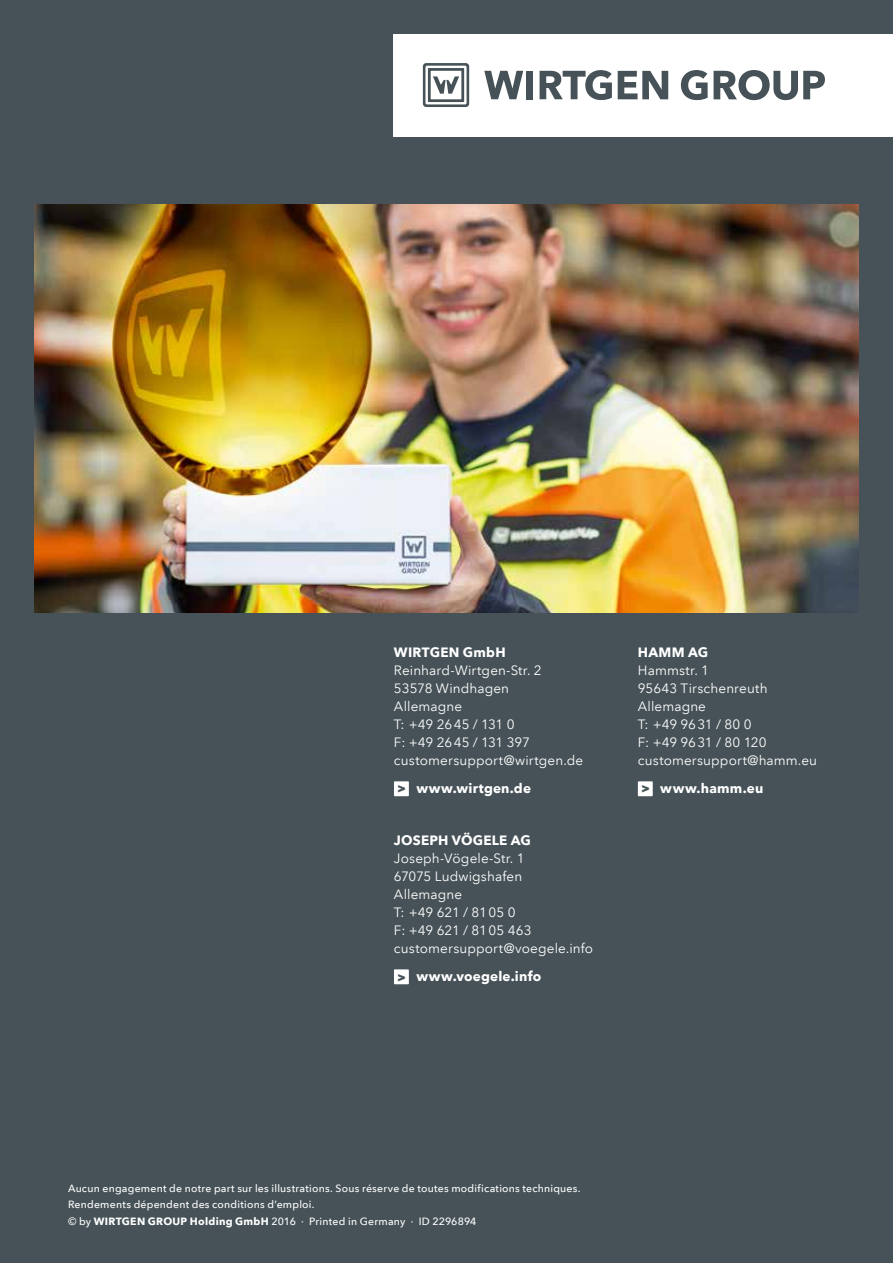
<style>
.page{position:relative;width:893px;height:1263px;background:#465257}
.page>*{position:absolute;margin:0;border:0;box-sizing:border-box;transform-origin:0 0}
.t1{font:13.5px/18px "Avenir Next LT Pro";letter-spacing:.01em;color:#fff}
.t2{font:700 13.5px "Avenir Next LT Pro";letter-spacing:.015em;color:#fff}
.t3{font:500 10.5px/16.5px "Avenir Next LT Pro";letter-spacing:.02em;color:#fff}
.s1{font-weight:800;color:#465257}
.s2{font-weight:700}
</style>
<div class="page">
<img style="left:34px;top:204px;width:825px;height:408px">
<div style="left:394px;top:781px;width:15px;height:15px;background:#fff"></div>
<div style="left:394px;top:969px;width:15px;height:15px;background:#fff"></div>
<div style="left:638px;top:781px;width:15px;height:15px;background:#fff"></div>
<div style="left:394px;top:34px;width:499px;height:102px;background:#fff"></div>
<svg style="left:681px;top:70px;width:27px;height:30px"></svg>
<svg style="left:714px;top:70px;width:111px;height:30px"></svg>
<svg style="left:484px;top:71px;width:39px;height:28px"></svg>
<div style="left:526px;top:71px;width:7px;height:28px;background:#465257"></div>
<svg style="left:540px;top:70px;width:72px;height:30px"></svg>
<svg style="left:618px;top:71px;width:50px;height:28px"></svg>
<svg style="left:423px;top:63px;width:46px;height:44px"></svg>
<p class="t2" style="left:394px;top:644px;width:113px">WIRTGEN GmbH</p>
<p class="t1" style="left:394px;top:661px;width:191px">Reinhard-Wirtgen-Str. 2<br>53578 Windhagen<br>Allemagne<br>T: +49 2645 / 131 0<br>F: +49 2645 / 131 397 customersupport@wirtgen.de</p>
<p class="t2" style="left:397px;top:780px;width:135px"><span class="s1">&gt;</span> www.wirtgen.de</p>
<p class="t2" style="left:394px;top:832px;width:138px">JOSEPH VÖGELE AG</p>
<p class="t1" style="left:394px;top:849px;width:201px">Joseph-Vögele-Str. 1<br>67075 Ludwigshafen<br>Allemagne<br>T: +49 621 / 8105 0<br>F: +49 621 / 8105 463 customersupport@voegele.info</p>
<p class="t2" style="left:397px;top:968px;width:146px"><span class="s1">&gt;</span> www.voegele.info</p>
<p class="t2" style="left:638px;top:644px;width:72px">HAMM AG</p>
<p class="t1" style="left:638px;top:661px;width:181px">Hammstr. 1<br>95643 Tirschenreuth<br>Allemagne<br>T: +49 9631 / 80 0<br>F: +49 9631 / 80 120 customersupport@hamm.eu</p>
<p class="t2" style="left:641px;top:780px;width:124px"><span class="s1">&gt;</span> www.hamm.eu</p>
<p class="t3" style="left:68px;top:1180px;width:514px">Aucun engagement de notre part sur les illustrations. Sous réserve de toutes modifications techniques.<br>Rendements dépendent des conditions d’emploi.<br>© by <span class="s2">WIRTGEN GROUP Holding GmbH</span> 2016 · Printed in Germany · ID 2296894</p>
</div>
